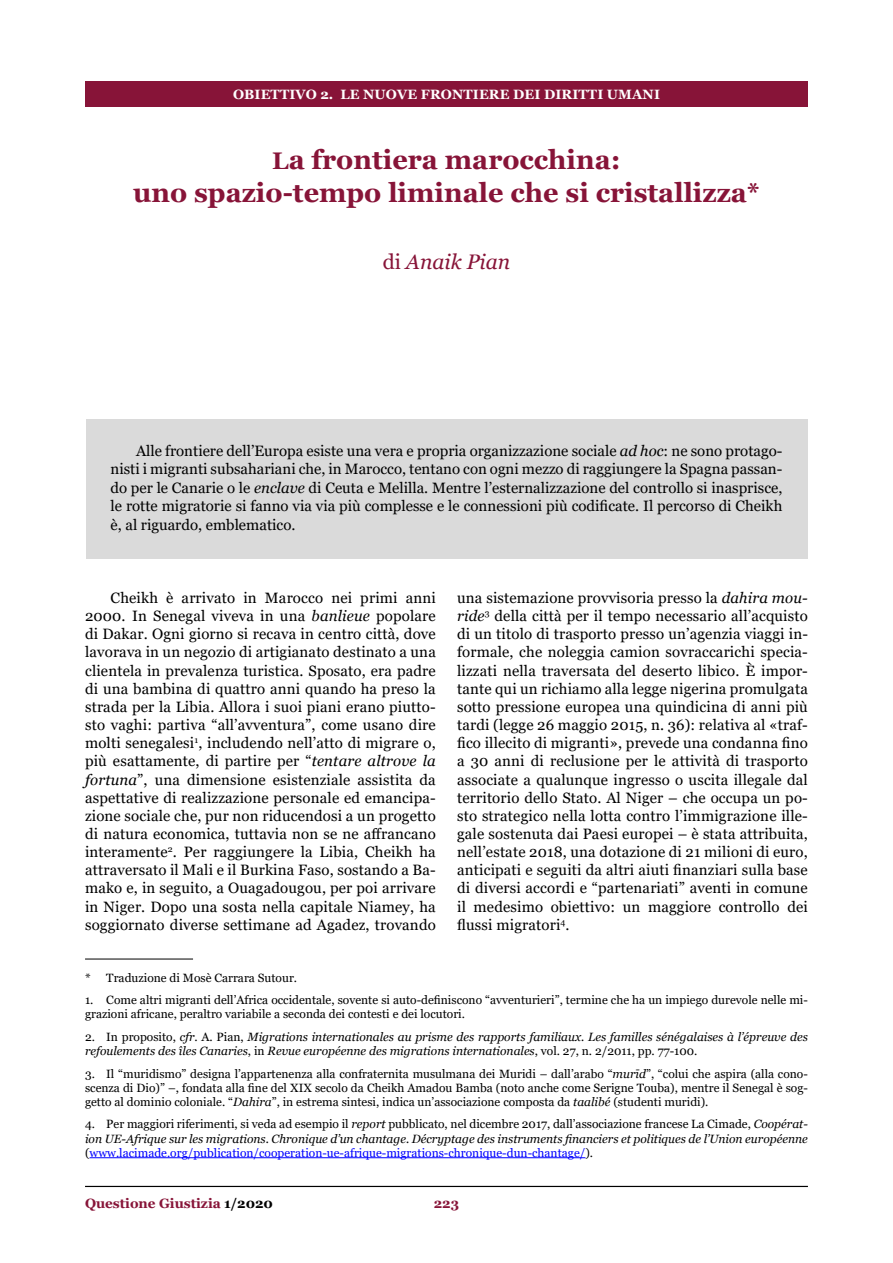
<style>
.page{position:relative;width:893px;height:1263px;background:#fff}
.page>*{position:absolute;margin:0;border:0;box-sizing:border-box;transform-origin:0 0}
.t1{font:700 27px/32.4px "Georgia";color:#871438;text-align:center}
.t2{font:italic 21px "Georgia";color:#871438}
.t3{font:15px/18.1px "Georgia";letter-spacing:.01em;color:#000;text-align:justify}
.t4{font:700 13.5px "Georgia";letter-spacing:.01em;color:#fff}
.t5{font:700 13.5px "Georgia";color:#871438}
.t6{font:12px/14.1px "Georgia";color:#000}
.t7{font:italic 12px/14.1px "Georgia";color:#000}
.s1{font-size:24px}
.s2{font-style:normal}
.s3{font-style:italic}
.s4{font-style:normal;color:#00f}
.s5{color:#000}
</style>
<div class="page">
<div style="left:85px;top:81px;width:723px;height:25px;background:#871438"></div>
<hr style="left:85px;top:1186px;width:723px;height:1px;background:#000">
<div style="left:86px;top:419px;width:721px;height:139px;background:#dadada"></div>
<hr style="left:85px;top:959px;width:108px;height:1px;background:#000">
<hr style="left:90px;top:1157px;width:495px;height:1px;background:#00f">
<p class="t4" style="left:233px;top:85px;width:429px">OBIETTIVO 2. LE NUOVE FRONTIERE DEI DIRITTI UMANI</p>
<h1 class="t1" style="left:133px;top:144px;width:628px"><span class="s1">L</span>a frontiera marocchina:<br>uno spazio-tempo liminale che si cristallizza*</h1>
<h2 class="t2" style="left:383px;top:249px;width:129px"><span class="s2">di</span> Anaik Pian</h2>
<p class="t3" style="left:111px;top:442px;width:673px;text-indent:26px">Alle frontiere dell’Europa esiste una vera e propria organizzazione sociale <span class="s3">ad hoc</span>: ne sono protago&shy;nisti i migranti subsahariani che, in Marocco, tentano con ogni mezzo di raggiungere la Spagna passan&shy;do per le Canarie o le <span class="s3">enclave</span> di Ceuta e Melilla. Mentre l’esternalizzazione del controllo si inasprisce, le rotte migratorie si fanno via via più complesse e le connessioni più codificate. Il percorso di Cheikh è, al riguardo, emblematico.</p>
<p class="t3" style="left:85px;top:589px;width:352px;text-indent:26px">Cheikh è arrivato in Marocco nei primi anni 2000. In Senegal viveva in una <span class="s3">banlieue</span> popolare di Dakar. Ogni giorno si recava in centro città, dove lavorava in un negozio di artigianato destinato a una clientela in prevalenza turistica. Sposato, era padre di una bambina di quattro anni quando ha preso la strada per la Libia. Allora i suoi piani erano piutto&shy;sto vaghi: partiva “all’avventura”, come usano dire molti senegalesi<sup>1</sup>, includendo nell’atto di migrare o, più esattamente, di partire per “<span class="s3">tentare altrove la fortuna</span>”, una dimensione esistenziale assistita da aspettative di realizzazione personale ed emancipa&shy;zione sociale che, pur non riducendosi a un progetto di natura economica, tuttavia non se ne affrancano interamente<sup>2</sup>. Per raggiungere la Libia, Cheikh ha attraversato il Mali e il Burkina Faso, sostando a Ba&shy;mako e, in seguito, a Ouagadougou, per poi arrivare in Niger. Dopo una sosta nella capitale Niamey, ha soggiornato diverse settimane ad Agadez, trovando</p>
<p class="t3" style="left:457px;top:589px;width:352px">una sistemazione provvisoria presso la <span class="s3">dahira mou&shy;ride</span><sup>3</sup> della città per il tempo necessario all’acquisto di un titolo di trasporto presso un’agenzia viaggi in&shy;formale, che noleggia camion sovraccarichi specia&shy;lizzati nella traversata del deserto libico. È impor&shy;tante qui un richiamo alla legge nigerina promulgata sotto pressione europea una quindicina di anni più tardi (legge 26 maggio 2015, n. 36): relativa al «traf&shy;fico illecito di migranti», prevede una condanna fino a 30 anni di reclusione per le attività di trasporto associate a qualunque ingresso o uscita illegale dal territorio dello Stato. Al Niger – che occupa un po&shy;sto strategico nella lotta contro l’immigrazione ille&shy;gale sostenuta dai Paesi europei – è stata attribuita, nell’estate 2018, una dotazione di 21 milioni di euro, anticipati e seguiti da altri aiuti finanziari sulla base di diversi accordi e “partenariati” aventi in comune il medesimo obiettivo: un maggiore controllo dei flussi migratori<sup>4</sup>.</p>
<p class="t6" style="left:85px;top:971px;width:214px">* Traduzione di Mosè Carrara Sutour.</p>
<p class="t6" style="left:85px;top:993px;width:724px">1. Come altri migranti dell’Africa occidentale, sovente si auto-definiscono “avventurieri”, termine che ha un impiego durevole nelle mi&shy;grazioni africane, peraltro variabile a seconda dei contesti e dei locutori.</p>
<p class="t7" style="left:85px;top:1030px;width:724px"><span class="s2">2. In proposito,</span> cfr<span class="s2">. A. Pian,</span> Migrations internationales au prisme des rapports familiaux. Les familles sénégalaises à l’épreuve des refoulements des îles Canaries<span class="s2">, in</span> Revue européenne des migrations internationales<span class="s2">, vol. 27, n. 2/2011, pp. 77-100.</span></p>
<p class="t6" style="left:85px;top:1067px;width:724px;text-align:justify">3. Il “muridismo” designa l’appartenenza alla confraternita musulmana dei Muridi – dall’arabo “<span class="s3">murīd</span>”, “colui che aspira (alla cono&shy;scenza di Dio)” –, fondata alla fine del XIX secolo da Cheikh Amadou Bamba (noto anche come Serigne Touba), mentre il Senegal è sog&shy;getto al dominio coloniale. “<span class="s3">Dahira</span>”, in estrema sintesi, indica un’associazione composta da <span class="s3">taalibé</span> (studenti muridi).</p>
<p class="t7" style="left:85px;top:1117px;width:724px;text-align:justify"><span class="s2">4. Per maggiori riferimenti, si veda ad esempio il</span> report <span class="s2">pubblicato, nel dicembre 2017, dall’associazione francese La Cimade,</span> Coopérat&shy;ion UE-Afrique sur les migrations. Chronique d’un chantage. Décryptage des instruments financiers et politiques de l’Union européenne <span class="s2">(</span><span class="s4">www.lacimade.org/publication/cooperation-ue-afrique-migrations-chronique-dun-chantage/</span><span class="s2">).</span></p>
<p class="t5" style="left:85px;top:1195px;width:190px">Questione Giustizia <span class="s5">1/2020</span></p>
<p class="t5" style="left:434px;top:1195px;width:27px">223</p>
</div>
